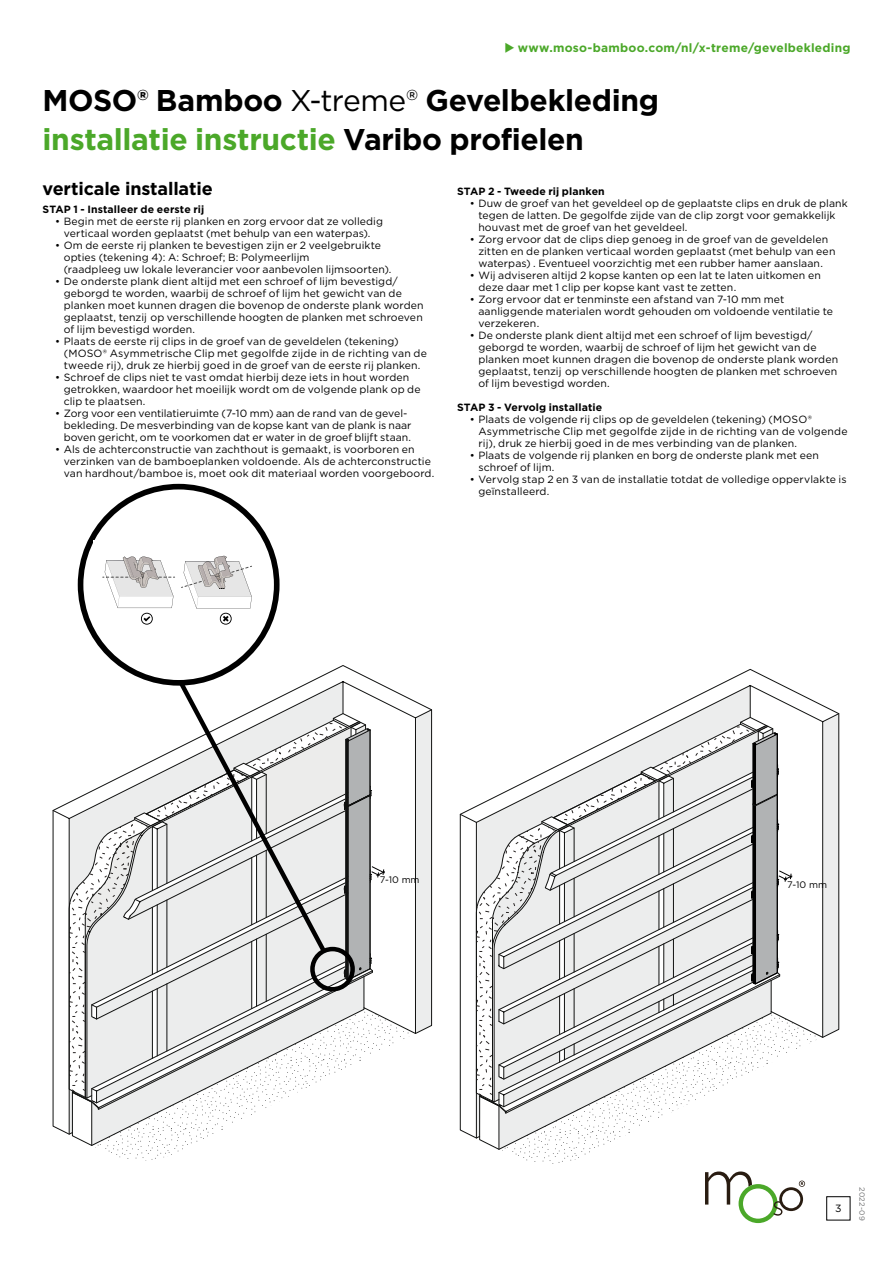
<style>
.page{position:relative;width:893px;height:1263px;background:#fff}
.page>*{position:absolute;margin:0;border:0;box-sizing:border-box;transform-origin:0 0}
.t1{font:700 30px/39px "Gotham";letter-spacing:-.01em;color:#000}
.t2{font:700 18px "Gotham";letter-spacing:-.01em;color:#000}
.t3{font:700 12px "Gotham";letter-spacing:.02em;color:#4ba829}
.t4{font:10.5px/12px "Gotham";letter-spacing:.01em;color:#000}
.t5{font:700 10.5px "Gotham";letter-spacing:.01em;color:#000}
.t6{font:9.45px "Gotham";color:#000}
.t7{font:7.5px "Gotham";letter-spacing:.03em;color:#707172}
.s1{font-weight:400}
.s2{color:#4ba829}
</style>
<div class="page">
<svg style="left:460px;top:668px;width:379px;height:471px"></svg>
<svg style="left:502px;top:1011px;width:321px;height:153px"></svg>
<svg style="left:476px;top:717px;width:317px;height:433px"></svg>
<svg style="left:52px;top:665px;width:380px;height:469px"></svg>
<svg style="left:95px;top:1008px;width:320px;height:153px"></svg>
<svg style="left:68px;top:676px;width:318px;height:470px"></svg>
<div style="left:81px;top:487px;width:196px;height:196px;background:#fff;border-radius:50%"></div>
<div style="left:78px;top:484px;width:202px;height:202px;border:6px solid #000;border-radius:50%"></div>
<div style="left:310px;top:947px;width:45px;height:44px;border:4px solid #000;border-radius:50%"></div>
<div style="left:94px;top:540px;width:164px;height:85px;background:#fff"></div>
<svg style="left:103px;top:556px;width:72px;height:69px"></svg>
<svg style="left:182px;top:556px;width:70px;height:69px"></svg>
<div style="left:826px;top:1196px;width:24px;height:24px;border:1px solid #000"></div>
<svg style="left:705px;top:1171px;width:100px;height:52px"></svg>
<p class="t3" style="left:504px;top:40px;width:348px">◆ www.moso-bamboo.com/nl/x-treme/gevelbekleding</p>
<h1 class="t1" style="left:43px;top:81px;width:618px">MOSO® Bamboo <span class="s1">X-treme®</span> Gevelbekleding <span class="s2">installatie instructie</span> Varibo profielen</h1>
<h2 class="t2" style="left:43px;top:177px;width:172px">verticale installatie</h2>
<p class="t5" style="left:43px;top:202px;width:163px">STAP 1 - Installeer de eerste rij</p>
<p class="t4" style="left:55px;top:215px;width:329px;text-align:center">• Begin met de eerste rij planken en zorg ervoor dat ze volledig verticaal worden geplaatst (met behulp van een waterpas).</p>
<p class="t4" style="left:64px;top:239px;width:329px;text-indent:-9px">• Om de eerste rij planken te bevestigen zijn er 2 veelgebruikte opties (tekening 4): A: Schroef; B: Polymeerlijm<br>(raadpleeg uw lokale leverancier voor aanbevolen lijmsoorten).</p>
<p class="t4" style="left:64px;top:275px;width:361px;text-indent:-9px">• De onderste plank dient altijd met een schroef of lijm bevestigd/ geborgd te worden, waarbij de schroef of lijm het gewicht van de planken moet kunnen dragen die bovenop de onderste plank worden geplaatst, tenzij op verschillende hoogten de planken met schroeven of lijm bevestigd worden.</p>
<p class="t4" style="left:64px;top:335px;width:365px;text-indent:-9px">• Plaats de eerste rij clips in de groef van de geveldelen (tekening) (MOSO® Asymmetrische Clip met gegolfde zijde in de richting van de tweede rij), druk ze hierbij goed in de groef van de eerste rij planken.</p>
<p class="t4" style="left:64px;top:371px;width:358px;text-indent:-9px">• Schroef de clips niet te vast omdat hierbij deze iets in hout worden getrokken, waardoor het moeilijk wordt om de volgende plank op de clip te plaatsen.</p>
<p class="t4" style="left:64px;top:407px;width:349px;text-indent:-9px">• Zorg voor een ventilatieruimte (7-10 mm) aan de rand van de gevel&shy;bekleding. De mesverbinding van de kopse kant van de plank is naar boven gericht, om te voorkomen dat er water in de groef blijft staan.</p>
<p class="t4" style="left:64px;top:443px;width:372px;text-indent:-9px">• Als de achterconstructie van zachthout is gemaakt, is voorboren en verzinken van de bamboeplanken voldoende. Als de achterconstructie van hardhout/bamboe is, moet ook dit materiaal worden voorgeboord.</p>
<p class="t5" style="left:457px;top:184px;width:149px">STAP 2 - Tweede rij planken</p>
<p class="t4" style="left:478px;top:197px;width:371px;text-indent:-9px">• Duw de groef van het geveldeel op de geplaatste clips en druk de plank tegen de latten. De gegolfde zijde van de clip zorgt voor gemakkelijk houvast met de groef van het geveldeel.</p>
<p class="t4" style="left:478px;top:233px;width:359px;text-indent:-9px">• Zorg ervoor dat de clips diep genoeg in de groef van de geveldelen zitten en de planken verticaal worden geplaatst (met behulp van een waterpas) . Eventueel voorzichtig met een rubber hamer aanslaan.</p>
<p class="t4" style="left:478px;top:269px;width:344px;text-indent:-9px">• Wij adviseren altijd 2 kopse kanten op een lat te laten uitkomen en deze daar met 1 clip per kopse kant vast te zetten.</p>
<p class="t4" style="left:478px;top:293px;width:356px;text-indent:-9px">• Zorg ervoor dat er tenminste een afstand van 7-10 mm met aanliggende materialen wordt gehouden om voldoende ventilatie te verzekeren.</p>
<p class="t4" style="left:478px;top:329px;width:361px;text-indent:-9px">• De onderste plank dient altijd met een schroef of lijm bevestigd/ geborgd te worden, waarbij de schroef of lijm het gewicht van de planken moet kunnen dragen die bovenop de onderste plank worden geplaatst, tenzij op verschillende hoogten de planken met schroeven of lijm bevestigd worden.</p>
<p class="t5" style="left:457px;top:400px;width:147px">STAP 3 - Vervolg installatie</p>
<p class="t4" style="left:478px;top:413px;width:371px;text-indent:-9px">• Plaats de volgende rij clips op de geveldelen (tekening) (MOSO®<br>Asymmetrische Clip met gegolfde zijde in de richting van de volgende rij), druk ze hierbij goed in de mes verbinding van de planken.</p>
<p class="t4" style="left:478px;top:449px;width:342px;text-indent:-9px">• Plaats de volgende rij planken en borg de onderste plank met een schroef of lijm.</p>
<p class="t4" style="left:478px;top:473px;width:370px;text-indent:-9px">• Vervolg stap 2 en 3 van de installatie totdat de volledige oppervlakte is geïnstalleerd.</p>
<p class="t6" style="left:380px;top:874px;width:41px">7-10 mm</p>
<p class="t6" style="left:787px;top:878px;width:41px">7-10 mm</p>
<p class="t4" style="left:835px;top:1202px;width:8px">3</p>
<p class="t7" style="left:867px;top:1187px;width:35px;rotate:90deg">2022-09</p>
</div>
